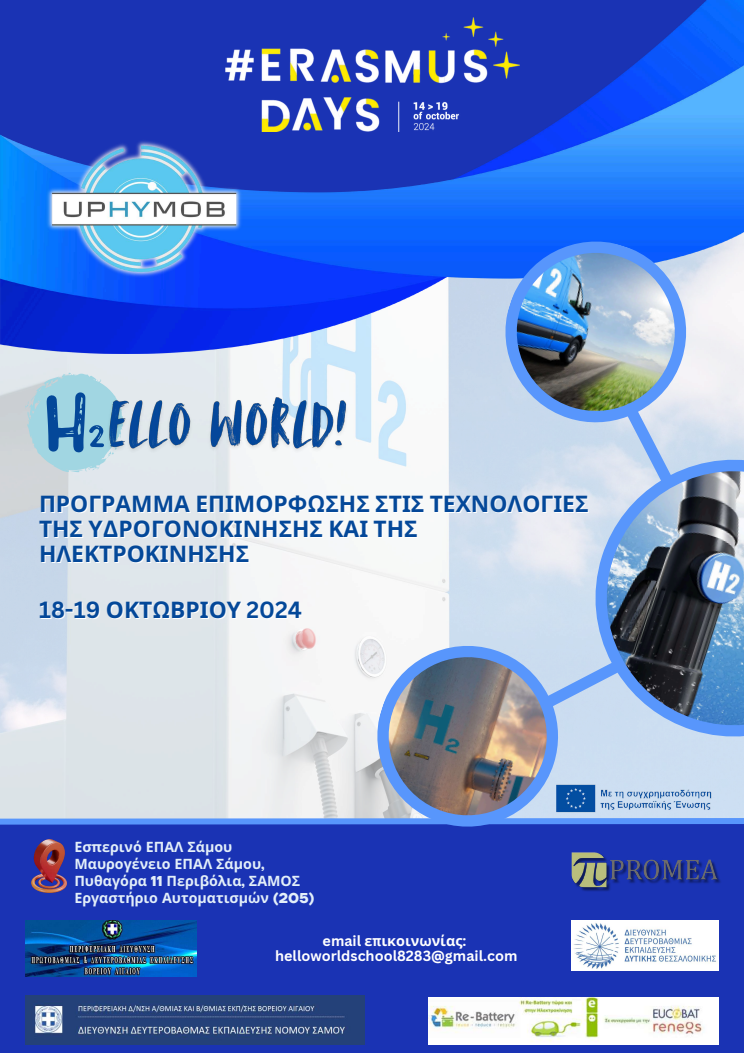
<style>
.page{position:relative;width:744px;height:1053px;background:#fff}
.page>*{position:absolute;margin:0;border:0;box-sizing:border-box;transform-origin:0 0}
.t1{font:700 22.8px/24.9px "Noto Sans";color:#044899}
.t2{font:700 22.8px "Canva Sans";color:#044899}
.t3{font:700 14.36px "Canva Sans";color:#fff}
.t4{font:700 14.36px "Noto Sans";color:#fff}
.t5{font:700 14.24px/16.8px "Noto Sans";color:#e3eff9}
.s1{font-family:"Canva Sans"}
.s2{font-family:"Noto Sans"}
.s3{font-family:"TT Firs Neue"}
</style>
<div class="page">
<img style="left:0;top:354px;width:367px;height:461px">
<img style="left:0;top:0;width:744px;height:354px">
<img style="left:33px;top:134px;width:224px;height:147px">
<div style="left:0;top:821px;width:744px;height:231px;background:#1a33b4"></div>
<img style="left:225px;top:18px;width:294px;height:113px">
<svg style="left:0;top:815px;width:367px;height:10px;background:#84acf1"></svg>
<img style="left:32px;top:839px;width:34px;height:53px">
<svg style="left:367px;top:231px;width:377px;height:596px"></svg>
<img style="left:379px;top:647px;width:177px;height:177px">
<img style="left:507px;top:243px;width:177px;height:170px">
<img style="left:592px;top:456px;width:152px;height:279px">
<svg style="left:25px;top:373px;width:99px;height:99px;background:#93bfd5"></svg>
<img style="left:104px;top:384px;width:248px;height:85px">
<img style="left:571px;top:852px;width:150px;height:39px">
<img style="left:571px;top:920px;width:147px;height:50px">
<img style="left:25px;top:995px;width:339px;height:49px">
<img style="left:553px;top:783px;width:165px;height:30px">
<img style="left:429px;top:997px;width:289px;height:47px">
<img style="left:25px;top:920px;width:172px;height:56px">
<h1 class="t1" style="left:39px;top:491px;width:551px">ΠΡΟΓΡΑΜΜΑ ΕΠΙΜΟΡΦ<span class="s1">Ω</span>ΣΗΣ ΣΤΙΣ ΤΕΧΝΟΛΟΓΙΕΣ<br>ΤΗΣ Υ<span class="s1">Δ</span>ΡΟΓΟΝΟΚΙΝΗΣΗΣ ΚΑΙ ΤΗΣ<br>ΗΛΕΚΤΡΟΚΙΝΗΣΗΣ</h1>
<h1 class="t2" style="left:39px;top:594px;width:264px">18-19 <span class="s2">ΟΚΤ</span>Ω<span class="s2">ΒΡΙΟΥ</span> 2024</h1>
<p class="t5" style="left:74px;top:838px;width:242px">Εσπερινό ΕΠΑΛ Σάμου<br>Μαυρογένειο ΕΠΑΛ Σάμου<span class="s3">,<br></span>Πυθαγόρα <span class="s3">11</span> Περιβόλια<span class="s3">,</span> ΣΑΜΟΣ<br>Εργαστήριο Αυτοματισμών <span class="s3">(205)</span></p>
<p class="t4" style="left:323px;top:930px;width:145px"><span class="s1">email</span> ε<span class="s1">π</span>ικοινωνίας<span class="s1">:</span></p>
<p class="t3" style="left:275px;top:946px;width:244px">helloworldschool8283@gmail.com</p>
</div>
